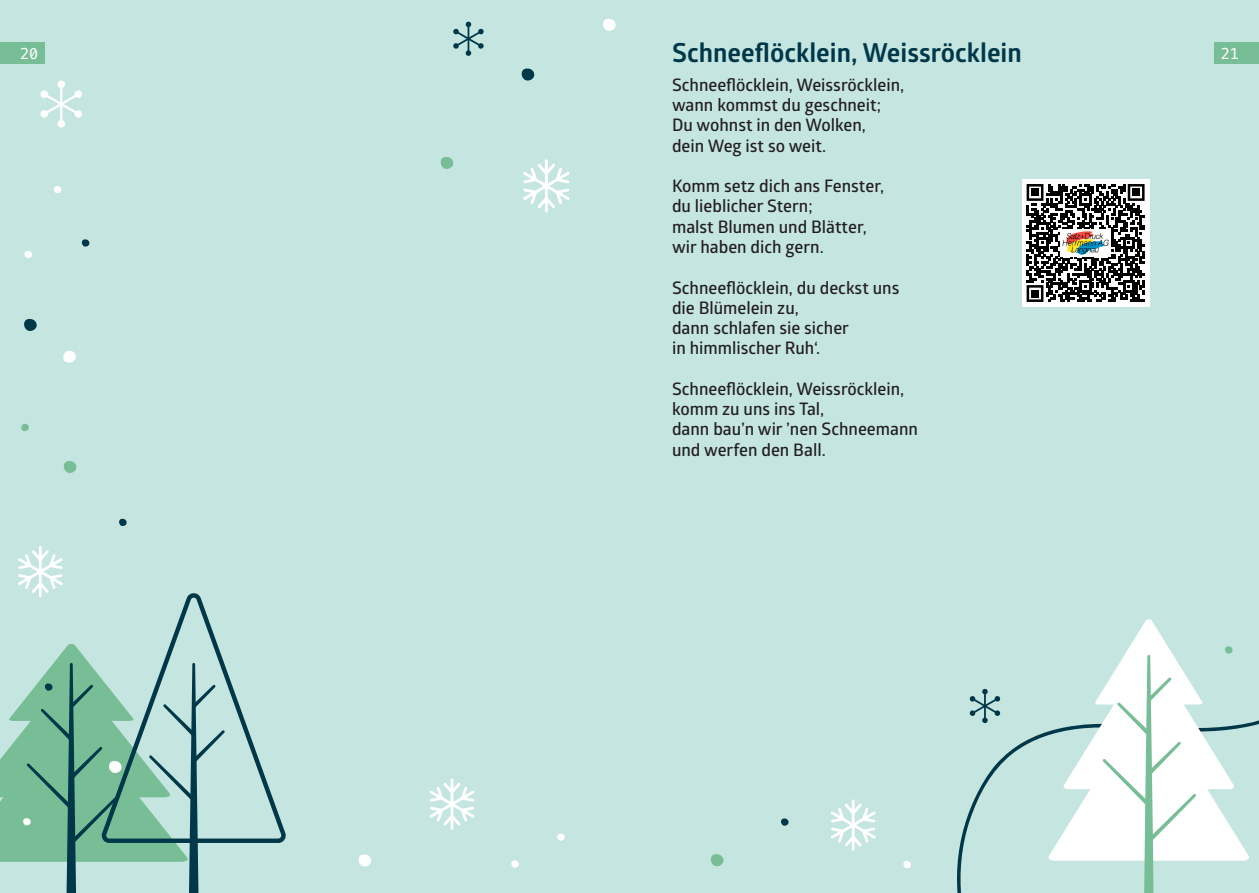
<style>
.page{position:relative;width:1259px;height:893px;background:#fff}
.page>*{position:absolute;margin:0;border:0;box-sizing:border-box;transform-origin:0 0}
.t1{font:700 26.25px "Glober";color:#003849}
.t2{font:600 17.25px/20.2px "Glober";color:#231f20}
.t3{font:15px "Menlo";color:#fff}
</style>
<div class="page">
<div style="left:629px;top:0;width:630px;height:893px;background:#c5e5e0"></div>
<svg style="left:957px;top:688px;width:302px;height:205px"></svg>
<svg style="left:1047px;top:619px;width:203px;height:242px"></svg>
<svg style="left:1102px;top:655px;width:94px;height:238px"></svg>
<svg style="left:831px;top:799px;width:45px;height:52px"></svg>
<svg style="left:711px;top:854px;width:13px;height:13px"></svg>
<svg style="left:903px;top:861px;width:8px;height:8px"></svg>
<svg style="left:1225px;top:646px;width:8px;height:8px"></svg>
<svg style="left:781px;top:818px;width:8px;height:8px"></svg>
<div style="left:1214px;top:43px;width:45px;height:21px;background:#77be96"></div>
<svg style="left:969px;top:689px;width:31px;height:34px"></svg>
<div style="left:0;top:0;width:629px;height:893px;background:#c5e5e0"></div>
<svg style="left:557px;top:833px;width:8px;height:8px"></svg>
<svg style="left:18px;top:546px;width:45px;height:51px"></svg>
<svg style="left:40px;top:81px;width:42px;height:47px"></svg>
<svg style="left:170px;top:593px;width:116px;height:250px"></svg>
<svg style="left:521px;top:68px;width:14px;height:13px"></svg>
<svg style="left:64px;top:461px;width:13px;height:12px"></svg>
<svg style="left:603px;top:18px;width:13px;height:13px"></svg>
<svg style="left:54px;top:186px;width:8px;height:8px"></svg>
<svg style="left:24px;top:251px;width:8px;height:7px"></svg>
<svg style="left:82px;top:239px;width:8px;height:8px"></svg>
<svg style="left:0;top:644px;width:225px;height:249px"></svg>
<svg style="left:453px;top:22px;width:31px;height:34px"></svg>
<svg style="left:523px;top:159px;width:47px;height:54px"></svg>
<svg style="left:440px;top:157px;width:14px;height:12px"></svg>
<svg style="left:119px;top:518px;width:8px;height:8px"></svg>
<svg style="left:358px;top:854px;width:13px;height:13px"></svg>
<svg style="left:511px;top:860px;width:8px;height:8px"></svg>
<svg style="left:24px;top:319px;width:13px;height:12px"></svg>
<svg style="left:21px;top:423px;width:8px;height:8px"></svg>
<svg style="left:63px;top:350px;width:13px;height:13px"></svg>
<div style="left:0;top:43px;width:45px;height:21px;background:#77be96"></div>
<svg style="left:429px;top:778px;width:46px;height:52px"></svg>
<div style="left:1021px;top:179px;width:128px;height:128px;background:#fff"></div>
<svg style="left:1026px;top:184px;width:118px;height:118px"></svg>
<div style="left:1031px;top:189px;width:7px;height:7px;background:#000"></div>
<div style="left:1132px;top:189px;width:7px;height:7px;background:#000"></div>
<div style="left:1031px;top:290px;width:7px;height:7px;background:#000"></div>
<img style="left:1060px;top:230px;width:51px;height:26px">
<p class="t3" style="left:20px;top:43px;width:20px">20</p>
<h1 class="t1" style="left:672px;top:35px;width:351px">Schneeflöcklein, Weissröcklein</h1>
<p class="t3" style="left:1220px;top:43px;width:20px">21</p>
<p class="t2" style="left:672px;top:74px;width:234px">Schneeflöcklein, Weissröcklein, wann kommst du geschneit;<br>Du wohnst in den Wolken,<br>dein Weg ist so weit.</p>
<p class="t2" style="left:672px;top:175px;width:214px">Komm setz dich ans Fenster, du lieblicher Stern;<br>malst Blumen und Blätter, wir haben dich gern.</p>
<p class="t2" style="left:672px;top:277px;width:229px">Schneeflöcklein, du deckst uns die Blümelein zu,<br>dann schlafen sie sicher<br>in himmlischer Ruh‘.</p>
<p class="t2" style="left:672px;top:378px;width:247px">Schneeflöcklein, Weissröcklein, komm zu uns ins Tal,<br>dann bau’n wir ’nen Schneemann und werfen den Ball.</p>
</div>
